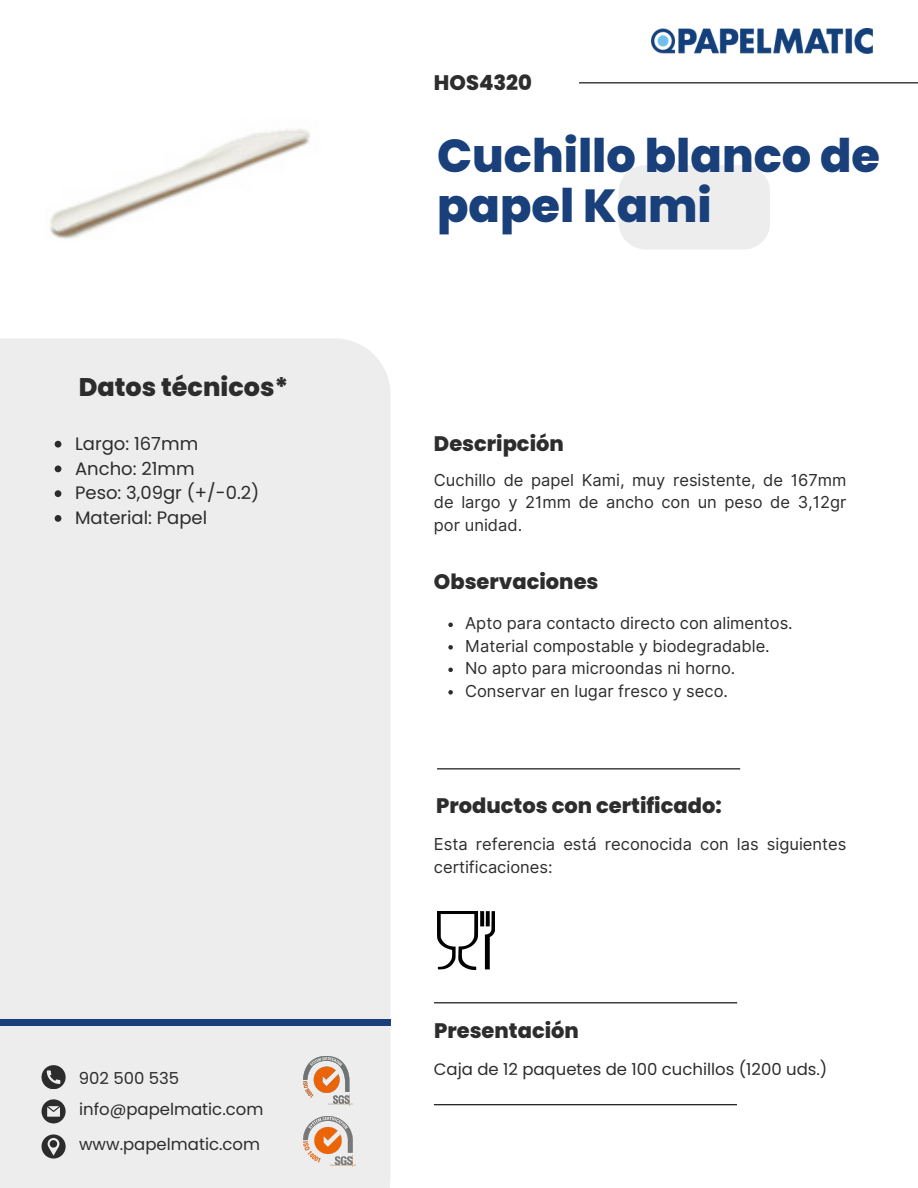
<style>
.page{position:relative;width:918px;height:1188px;background:#fff}
.page>*{position:absolute;margin:0;border:0;box-sizing:border-box;transform-origin:0 0}
.t1{font:800 46.35px/49.5px "Poppins";color:#19407a}
.t2{font:800 25.5px "Poppins";color:#2c2c2c}
.t3{font:800 21px "Poppins";color:#2e2d2d}
.t4{font:18px "Poppins";color:#2c2c2c}
.t5{font:16.5px/22.5px "Inter";color:#2e2d2d;text-align:justify}
.t6{font:16.5px "Poppins";color:#2e2d2d}
</style>
<div class="page">
<div style="left:0;top:338px;width:390px;height:696px;background:#eeeded"></div>
<div style="left:0;top:1034px;width:390px;height:154px;background:#ededed"></div>
<div style="left:619px;top:165px;width:151px;height:85px;background:#eeeded;border-radius:27px"></div>
<hr style="left:579px;top:82px;width:339px;height:1px;background:#000">
<hr style="left:434px;top:1104px;width:303px;height:1px;background:#000">
<hr style="left:437px;top:768px;width:303px;height:1px;background:#000">
<img style="left:437px;top:911px;width:57px;height:59px">
<img style="left:652px;top:29px;width:220px;height:25px">
<img style="left:303px;top:1116px;width:52px;height:51px">
<img style="left:303px;top:1056px;width:50px;height:50px">
<svg style="left:42px;top:1065px;width:23px;height:24px"></svg>
<svg style="left:42px;top:1099px;width:23px;height:24px"></svg>
<svg style="left:42px;top:1134px;width:23px;height:24px"></svg>
<div style="left:0;top:1019px;width:390px;height:7px;background:#1a3f7a"></div>
<hr style="left:434px;top:1002px;width:303px;height:1px;background:#000">
<img style="left:50px;top:129px;width:260px;height:110px">
<svg style="left:55px;top:441px;width:6px;height:7px"></svg>
<svg style="left:55px;top:466px;width:6px;height:6px"></svg>
<svg style="left:55px;top:490px;width:6px;height:7px"></svg>
<svg style="left:55px;top:515px;width:6px;height:7px"></svg>
<svg style="left:448px;top:623px;width:5px;height:4px"></svg>
<svg style="left:448px;top:645px;width:5px;height:5px"></svg>
<svg style="left:448px;top:668px;width:5px;height:4px"></svg>
<svg style="left:448px;top:690px;width:5px;height:5px"></svg>
<p class="t2" style="left:79px;top:369px;width:211px">Datos técnicos*</p>
<p class="t4" style="left:75px;top:431px;width:125px">Largo: 167mm</p>
<p class="t4" style="left:75px;top:456px;width:121px">Ancho: 21mm</p>
<p class="t4" style="left:75px;top:480px;width:186px">Peso: 3,09gr (+/-0.2)</p>
<p class="t4" style="left:75px;top:505px;width:134px">Material: Papel</p>
<p class="t6" style="left:79px;top:1066px;width:102px">902 500 535</p>
<h4 class="t6" style="left:79px;top:1098px;width:186px">info@papelmatic.com</h4>
<p class="t6" style="left:79px;top:1133px;width:182px">www.papelmatic.com</p>
<p class="t3" style="left:434px;top:68px;width:100px">HOS4320</p>
<p class="t1" style="left:437px;top:131px;width:445px">Cuchillo blanco de papel Kami</p>
<p class="t3" style="left:434px;top:429px;width:131px">Descripción</p>
<p class="t5" style="left:434px;top:469px;width:414px">Cuchillo de papel Kami, muy resistente, de 167mm de largo y 21mm de ancho con un peso de 3,12gr por unidad.</p>
<p class="t3" style="left:434px;top:567px;width:166px">Observaciones</p>
<p class="t5" style="left:465px;top:612px;width:329px">Apto para contacto directo con alimentos.</p>
<p class="t5" style="left:465px;top:635px;width:306px">Material compostable y biodegradable.</p>
<h4 class="t5" style="left:465px;top:657px;width:272px">No apto para microondas ni horno.</h4>
<p class="t5" style="left:465px;top:680px;width:264px">Conservar en lugar fresco y seco.</p>
<p class="t3" style="left:436px;top:791px;width:287px">Productos con certificado:</p>
<h4 class="t5" style="left:434px;top:833px;width:414px">Esta referencia está reconocida con las siguientes certificaciones:</h4>
<p class="t3" style="left:434px;top:1016px;width:146px">Presentación</p>
<p class="t6" style="left:434px;top:1057px;width:395px">Caja de 12 paquetes de 100 cuchillos (1200 uds.)</p>
</div>
